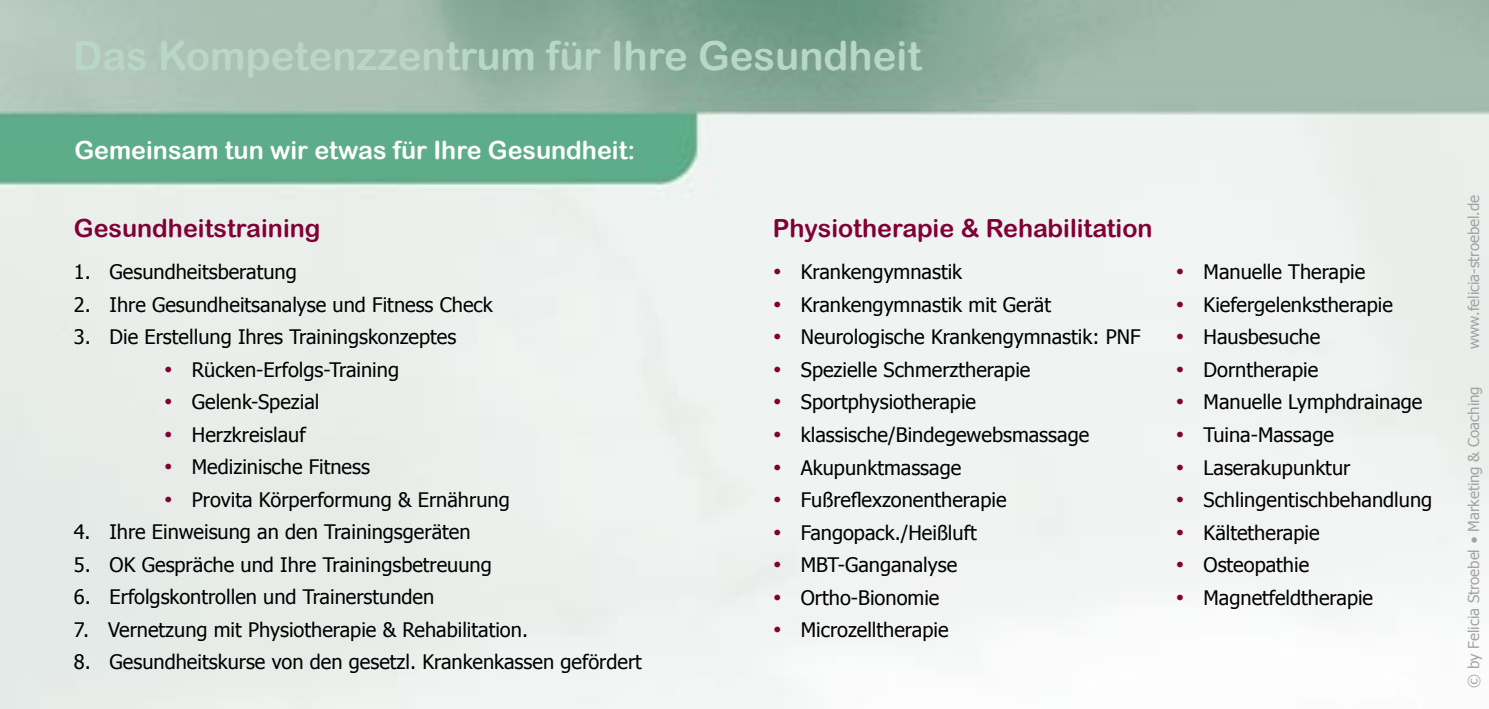
<style>
.page{position:relative;width:1489px;height:709px;background:#fff}
.page>*{position:absolute;margin:0;border:0;box-sizing:border-box;transform-origin:0 0}
.t1{font:40px "Arial Rounded MT Bold";color:#b9d7c6}
.t2{font:25px "Arial Rounded MT Bold";color:#810036}
.t3{font:25px "Arial Rounded MT Bold";color:#fff}
.t4{font:20px "Tahoma";color:#000}
.t5{font:15px "Tahoma";color:#a4a4a4}
.s1{color:#810036}
.s2{font-family:"Verdana"}
</style>
<div class="page">
<img style="left:0;top:0;width:1488px;height:709px">
<p class="t1" style="left:73px;top:33px;width:850px">Das Kompetenzzentrum für Ihre Gesundheit</p>
<p class="t3" style="left:74px;top:135px;width:562px">Gemeinsam tun wir etwas für Ihre Gesundheit:</p>
<p class="t2" style="left:74px;top:213px;width:248px">Gesundheitstraining</p>
<p class="t4" style="left:74px;top:259px;width:224px">1. Gesundheitsberatung</p>
<p class="t4" style="left:74px;top:291px;width:420px">2. Ihre Gesundheitsanalyse und Fitness Check</p>
<p class="t4" style="left:74px;top:324px;width:384px">3. Die Erstellung Ihres Trainingskonzeptes</p>
<p class="t4" style="left:164px;top:356px;width:237px"><span class="s1">•</span> Rücken-Erfolgs-Training</p>
<p class="t4" style="left:164px;top:389px;width:157px"><span class="s1">•</span> Gelenk-Spezial</p>
<p class="t4" style="left:164px;top:421px;width:143px"><span class="s1">•</span> Herzkreislauf</p>
<p class="t4" style="left:164px;top:454px;width:208px"><span class="s1">•</span> Medizinische Fitness</p>
<p class="t4" style="left:164px;top:486px;width:347px"><span class="s1">•</span> Provita Körperformung &amp; Ernährung</p>
<p class="t4" style="left:74px;top:519px;width:398px">4. Ihre Einweisung an den Trainingsgeräten</p>
<p class="t4" style="left:74px;top:551px;width:419px">5. OK Gespräche und Ihre Trainingsbetreuung</p>
<p class="t4" style="left:74px;top:584px;width:362px">6. Erfolgskontrollen und Trainerstunden</p>
<p class="t4" style="left:74px;top:616px;width:455px">7. Vernetzung mit Physiotherapie &amp; Rehabilitation.</p>
<p class="t4" style="left:74px;top:649px;width:569px">8. Gesundheitskurse von den gesetzl. Krankenkassen gefördert</p>
<p class="t2" style="left:772px;top:213px;width:381px">Physiotherapie &amp; Rehabilitation</p>
<p class="t4" style="left:772px;top:259px;width:191px"><span class="s1">•</span> Krankengymnastik</p>
<p class="t4" style="left:1175px;top:259px;width:191px"><span class="s1">•</span> Manuelle Therapie</p>
<p class="t4" style="left:772px;top:292px;width:280px"><span class="s1">•</span> Krankengymnastik mit Gerät</p>
<p class="t4" style="left:1175px;top:292px;width:219px"><span class="s1">•</span> Kiefergelenkstherapie</p>
<p class="t4" style="left:772px;top:324px;width:369px"><span class="s1">•</span> Neurologische Krankengymnastik: PNF</p>
<p class="t4" style="left:1175px;top:324px;width:146px"><span class="s1">•</span> Hausbesuche</p>
<p class="t4" style="left:772px;top:357px;width:259px"><span class="s1">•</span> Spezielle Schmerztherapie</p>
<p class="t4" style="left:1175px;top:357px;width:144px"><span class="s1">•</span> Dorntherapie</p>
<p class="t4" style="left:772px;top:389px;width:205px"><span class="s1">•</span> Sportphysiotherapie</p>
<p class="t4" style="left:1175px;top:389px;width:248px"><span class="s1">•</span> Manuelle Lymphdrainage</p>
<p class="t4" style="left:772px;top:422px;width:318px"><span class="s1">•</span> klassische/Bindegewebsmassage</p>
<p class="t4" style="left:1175px;top:422px;width:160px"><span class="s1">•</span> Tuina-Massage</p>
<p class="t4" style="left:772px;top:454px;width:190px"><span class="s1">•</span> Akupunktmassage</p>
<p class="t4" style="left:1175px;top:454px;width:176px"><span class="s1">•</span> Laserakupunktur</p>
<p class="t4" style="left:772px;top:487px;width:235px"><span class="s1">•</span> Fußreflexzonentherapie</p>
<p class="t4" style="left:1175px;top:487px;width:258px"><span class="s1">•</span> Schlingentischbehandlung</p>
<p class="t4" style="left:772px;top:519px;width:205px"><span class="s1">•</span> Fangopack./Heißluft</p>
<p class="t4" style="left:1175px;top:519px;width:145px"><span class="s1">•</span> Kältetherapie</p>
<p class="t4" style="left:772px;top:552px;width:186px"><span class="s1">•</span> MBT-Ganganalyse</p>
<p class="t4" style="left:1175px;top:552px;width:135px"><span class="s1">•</span> Osteopathie</p>
<p class="t4" style="left:772px;top:584px;width:168px"><span class="s1">•</span> Ortho-Bionomie</p>
<p class="t4" style="left:1175px;top:584px;width:199px"><span class="s1">•</span> Magnetfeldtherapie</p>
<p class="t4" style="left:772px;top:617px;width:177px"><span class="s1">•</span> Microzelltherapie</p>
<p class="t5" style="left:1463px;top:349px;width:155px;rotate:-90deg">www.felicia-stroebel.de</p>
<p class="t5" style="left:1463px;top:687px;width:303px;rotate:-90deg">© by Felicia Stroebel <span class="s2">•</span> Marketing &amp; Coaching</p>
</div>
